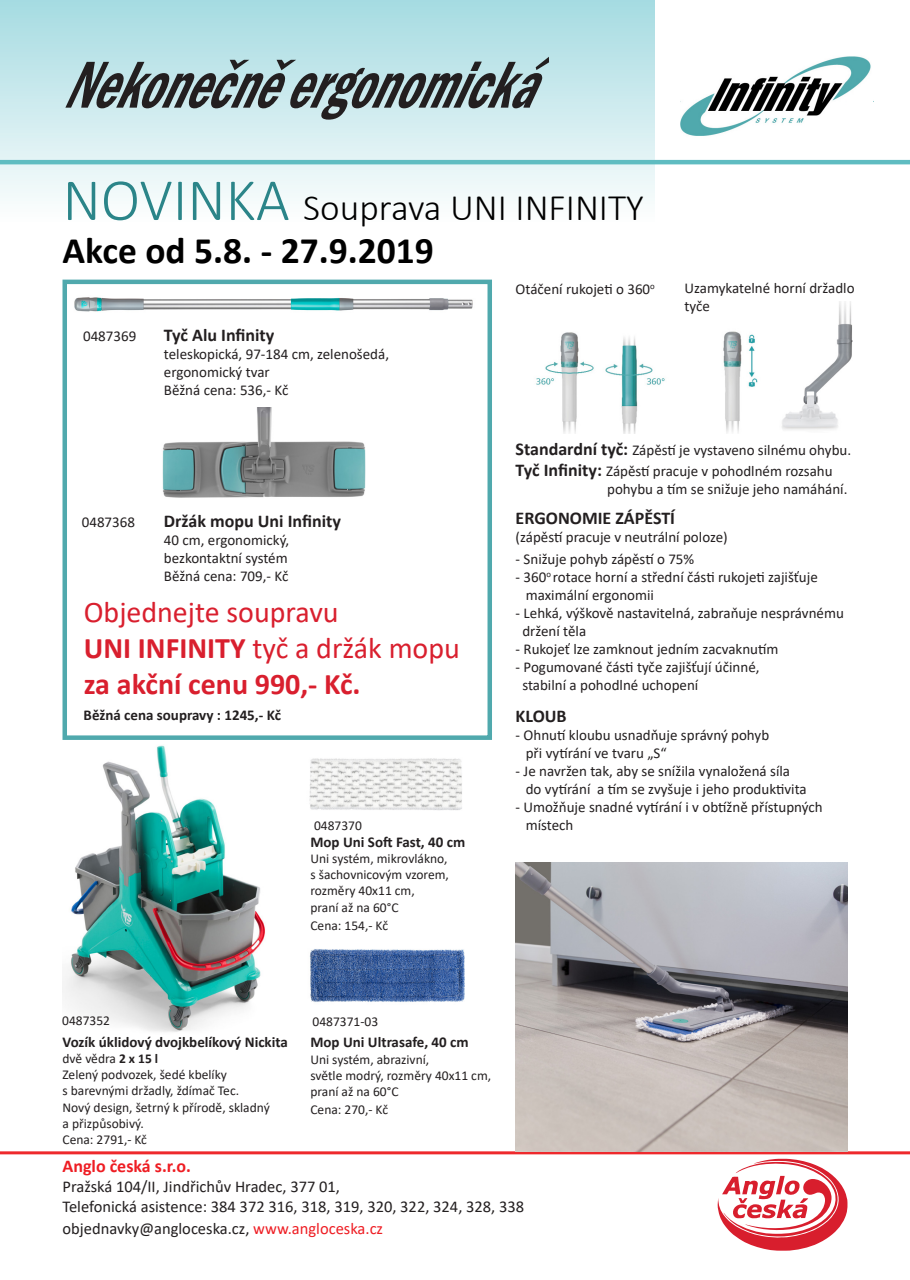
<style>
.page{position:relative;width:910px;height:1280px;background:#fff}
.page>*{position:absolute;margin:0;border:0;box-sizing:border-box;transform-origin:0 0}
.t1{font:italic 600 condensed 68.7px "Franklin Gothic";color:#231f20;scale:.73 1}
.t2{font:300 37.5px "Calibri";color:#000}
.t3{font:700 37.5px "Calibri";color:#000}
.t4{font:30px "Calibri";color:#d91f2e}
.t5{font:700 30px "Calibri";color:#d91f2e}
.t6{font:700 18px "Calibri";color:#231f20}
.t7{font:700 18px "Calibri";color:#ee1d23}
.t8{font:16.5px "Calibri";color:#231f20}
.t9{font:15px "Calibri";color:#231f20}
.t10{font:700 15px "Calibri";color:#231f20}
.t11{font:13.5px "Calibri";color:#231f20}
.s1{font-size:60px;color:#2b8589}
.s2{font-weight:700}
.s3{font-weight:700;font-size:18px}
.s4{color:#ee1d23}
</style>
<div class="page">
<img style="left:536px;top:331px;width:222px;height:102px">
<div style="left:63px;top:280px;width:429px;height:460px;border:4px solid #50a9ad"></div>
<img style="left:162px;top:407px;width:204px;height:91px">
<div style="left:0;top:1px;width:655px;height:222px;background:linear-gradient(to bottom,#a5dbe1,#fcfefe)"></div>
<svg style="left:718px;top:1159px;width:129px;height:92px"></svg>
<hr style="left:0;top:1151px;width:910px;height:3px;background:#ee292c">
<img style="left:782px;top:302px;width:71px;height:128px">
<img style="left:516px;top:862px;width:331px;height:289px">
<img style="left:74px;top:297px;width:399px;height:15px">
<hr style="left:0;top:160px;width:910px;height:4px;background:#5fbcc1">
<img style="left:309px;top:949px;width:156px;height:53px">
<img style="left:309px;top:758px;width:153px;height:52px">
<img style="left:680px;top:56px;width:191px;height:80px">
<div style="left:847px;top:98px;width:26px;height:11px;background:#fff"></div>
<img style="left:63px;top:745px;width:202px;height:287px">
<div style="left:677px;top:305px;width:6px;height:132px;background:#fff"></div>
<p class="t1" style="left:63px;top:39px;width:702px">Nekonečněergonomická</p>
<p class="t2" style="left:63px;top:184px;width:583px"><span class="s1">NOVINKA</span> Souprava UNI INFINITY</p>
<p class="t3" style="left:63px;top:224px;width:373px">Akce od 5.8. - 27.9.2019</p>
<p class="t9" style="left:83px;top:325px;width:55px">0487369</p>
<p class="t6" style="left:164px;top:322px;width:112px">Tyč Alu Infinity</p>
<p class="t9" style="left:164px;top:343px;width:227px">teleskopická, 97-184 cm, zelenošedá,</p>
<p class="t9" style="left:164px;top:361px;width:107px">ergonomický tvar</p>
<p class="t9" style="left:164px;top:379px;width:126px">Běžná cena: 536,- Kč</p>
<p class="t9" style="left:82px;top:511px;width:55px">0487368</p>
<p class="t6" style="left:164px;top:508px;width:179px">Držák mopu Uni Infinity</p>
<p class="t9" style="left:164px;top:530px;width:127px">40 cm, ergonomický,</p>
<p class="t9" style="left:164px;top:548px;width:125px">bezkontaktní systém</p>
<p class="t9" style="left:164px;top:566px;width:126px">Běžná cena: 709,- Kč</p>
<p class="t4" style="left:84px;top:591px;width:256px">Objednejte soupravu</p>
<p class="t4" style="left:84px;top:627px;width:378px"><span class="s2">UNI INFINITY</span> tyč a držák mopu</p>
<p class="t5" style="left:84px;top:663px;width:278px">za akční cenu 990,- Kč.</p>
<p class="t10" style="left:84px;top:705px;width:199px">Běžná cena soupravy : 1245,- Kč</p>
<p class="t11" style="left:314px;top:816px;width:49px">0487370</p>
<p class="t10" style="left:310px;top:831px;width:156px">Mop Uni Soft Fast, 40 cm</p>
<p class="t11" style="left:310px;top:849px;width:139px">Uni systém, mikrovlákno,</p>
<p class="t11" style="left:310px;top:865px;width:140px">s šachovnicovým vzorem,</p>
<p class="t11" style="left:310px;top:882px;width:106px">rozměry 40x11 cm,</p>
<p class="t11" style="left:310px;top:898px;width:90px">praní až na 60°C</p>
<p class="t11" style="left:310px;top:916px;width:79px">Cena: 154,- Kč</p>
<p class="t9" style="left:516px;top:279px;width:141px">Otáčení rukojeti o 360<sup>o</sup></p>
<p class="t9" style="left:685px;top:278px;width:172px">Uzamykatelné horní držadlo</p>
<p class="t9" style="left:685px;top:296px;width:27px">tyče</p>
<p class="t9" style="left:516px;top:439px;width:337px"><span class="s3">Standardní tyč:</span> Zápěstí je vystaveno silnému ohybu.</p>
<p class="t9" style="left:516px;top:461px;width:319px"><span class="s3">Tyč Infinity:</span> Zápěstí pracuje v pohodlném rozsahu</p>
<p class="t9" style="left:607px;top:479px;width:242px">pohybu a tím se snižuje jeho namáhání.</p>
<p class="t6" style="left:516px;top:505px;width:161px">ERGONOMIE ZÁPĚSTÍ</p>
<p class="t9" style="left:516px;top:526px;width:214px">(zápěstí pracuje v neutrální poloze)</p>
<p class="t9" style="left:516px;top:549px;width:180px">- Snižuje pohyb zápěstí o 75%</p>
<p class="t9" style="left:516px;top:567px;width:304px">- 360<sup>o</sup> rotace horní a střední části rukojeti zajišťuje</p>
<p class="t9" style="left:526px;top:585px;width:130px">maximální ergonomii</p>
<p class="t9" style="left:516px;top:603px;width:330px">- Lehká, výškově nastavitelná, zabraňuje nesprávnému</p>
<p class="t9" style="left:522px;top:621px;width:65px">držení těla</p>
<p class="t9" style="left:516px;top:639px;width:264px">- Rukojeť lze zamknout jedním zacvaknutím</p>
<p class="t9" style="left:516px;top:657px;width:245px">- Pogumované části tyče zajišťují účinné,</p>
<p class="t9" style="left:522px;top:675px;width:178px">stabilní a pohodlné uchopení</p>
<p class="t6" style="left:516px;top:703px;width:53px">KLOUB</p>
<p class="t9" style="left:516px;top:725px;width:255px">- Ohnutí kloubu usnadňuje správný pohyb</p>
<p class="t9" style="left:526px;top:743px;width:142px">při vytírání ve tvaru „S“</p>
<p class="t9" style="left:516px;top:761px;width:276px">- Je navržen tak, aby se snížila vynaložená síla</p>
<p class="t9" style="left:526px;top:779px;width:282px">do vytírání a tím se zvyšuje i jeho produktivita</p>
<p class="t9" style="left:516px;top:797px;width:309px">- Umožňuje snadné vytírání i v obtížně přístupných</p>
<p class="t9" style="left:526px;top:815px;width:49px">místech</p>
<p class="t11" style="left:62px;top:1011px;width:49px">0487352</p>
<p class="t10" style="left:63px;top:1031px;width:227px">Vozík úklidový dvojkbelíkový Nickita</p>
<p class="t11" style="left:63px;top:1049px;width:97px">dvě vědra <span class="s2">2 x 15 l</span></p>
<p class="t11" style="left:63px;top:1065px;width:166px">Zelený podvozek, šedé kbelíky</p>
<p class="t11" style="left:63px;top:1081px;width:178px">s barevnými držadly, ždímač Tec.</p>
<p class="t11" style="left:63px;top:1098px;width:209px">Nový design, šetrný k přírodě, skladný</p>
<p class="t11" style="left:63px;top:1114px;width:83px">a přizpůsobivý.</p>
<p class="t11" style="left:63px;top:1130px;width:86px">Cena: 2791,- Kč</p>
<p class="t11" style="left:313px;top:1012px;width:67px">0487371-03</p>
<p class="t10" style="left:310px;top:1032px;width:160px">Mop Uni Ultrasafe, 40 cm</p>
<p class="t11" style="left:310px;top:1050px;width:120px">Uni systém, abrazivní,</p>
<p class="t11" style="left:310px;top:1066px;width:182px">světle modrý, rozměry 40x11 cm,</p>
<p class="t11" style="left:310px;top:1082px;width:90px">praní až na 60°C</p>
<p class="t11" style="left:310px;top:1100px;width:79px">Cena: 270,- Kč</p>
<p class="t7" style="left:63px;top:1153px;width:130px">Anglo česká s.r.o.</p>
<p class="t8" style="left:63px;top:1175px;width:279px">Pražská 104/II, Jindřichův Hradec, 377 01,</p>
<p class="t8" style="left:63px;top:1195px;width:463px">Telefonická asistence: 384 372 316, 318, 319, 320, 322, 324, 328, 338</p>
<p class="t8" style="left:63px;top:1216px;width:322px">objednavky@angloceska.cz, <span class="s4">www.angloceska.cz</span></p>
</div>
